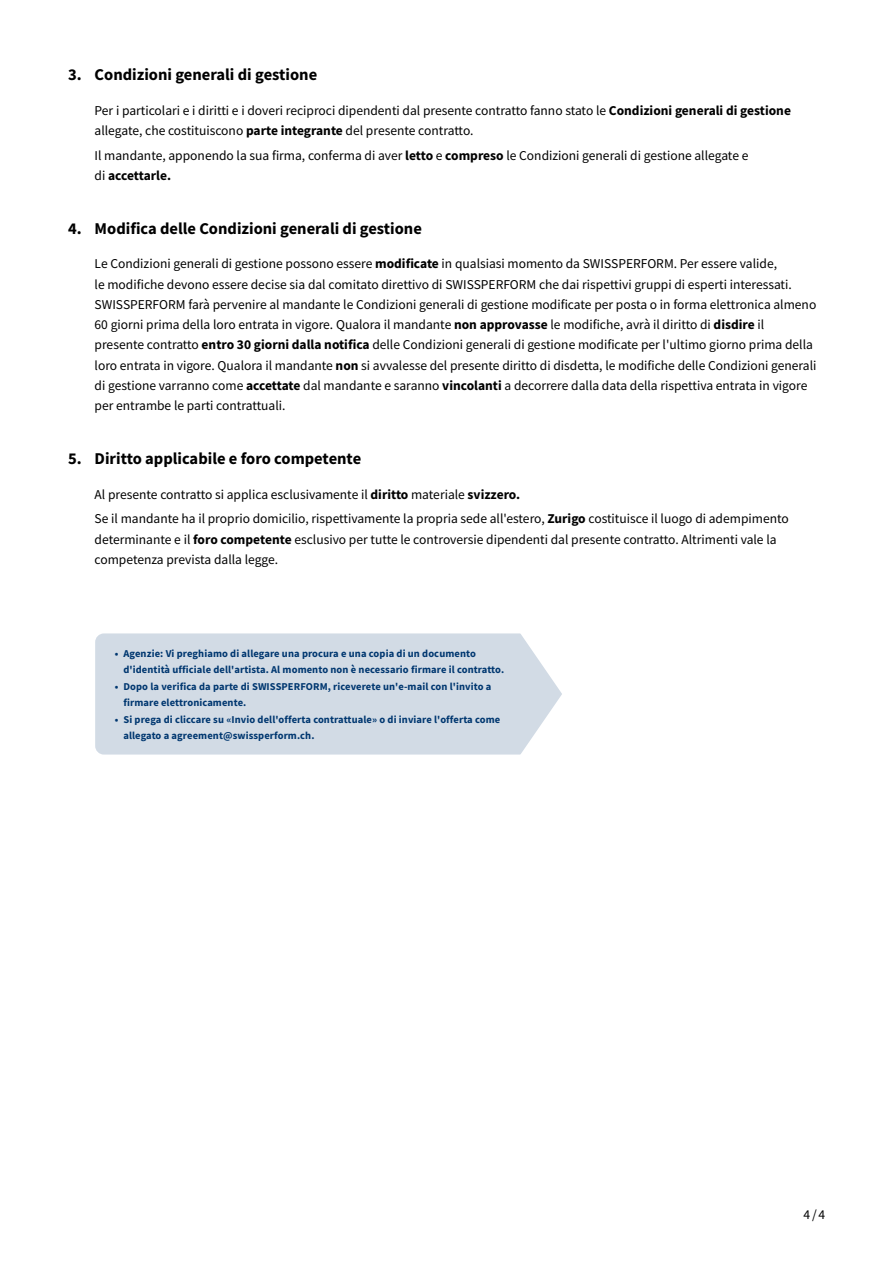
<style>
.page{position:relative;width:893px;height:1263px;background:#fff}
.page>*{position:absolute;margin:0;border:0;box-sizing:border-box;transform-origin:0 0}
.t1{font:700 16.5px "Source Sans Pro";color:#000}
.t2{font:13.5px/20.2px "Source Sans Pro";color:#000}
.t3{font:700 10.5px/16.5px "Source Sans Pro";letter-spacing:.01em;color:#003770}
.s1{font-weight:700}
</style>
<div class="page">
<div style="left:95px;top:633px;width:489px;height:121px;background:#d2dbe5;border-radius:9px"></div>
<svg style="left:520px;top:633px;width:64px;height:122px"></svg>
<p class="t1" style="left:68px;top:64px;width:15px">3.</p>
<p class="t1" style="left:95px;top:64px;width:224px">Condizioni generali di gestione</p>
<p class="t2" style="left:95px;top:100px;width:698px">Per i particolari e i diritti e i doveri reciproci dipendenti dal presente contratto fanno stato le <span class="s1">Condizioni generali di gestione </span>allegate, che costituiscono <span class="s1">parte integrante</span> del presente contratto.</p>
<p class="t2" style="left:95px;top:145px;width:655px">Il mandante, apponendo la sua firma, conferma di aver <span class="s1">letto</span> e <span class="s1">compreso</span> le Condizioni generali di gestione allegate e di <span class="s1">accettarle.</span></p>
<p class="t1" style="left:68px;top:217px;width:15px">4.</p>
<p class="t1" style="left:95px;top:217px;width:329px">Modifica delle Condizioni generali di gestione</p>
<p class="t2" style="left:95px;top:254px;width:723px">Le Condizioni generali di gestione possono essere <span class="s1">modificate</span> in qualsiasi momento da SWISSPERFORM. Per essere valide,<br>le modifiche devono essere decise sia dal comitato direttivo di SWISSPERFORM che dai rispettivi gruppi di esperti interessati.<br>SWISSPERFORM farà pervenire al mandante le Condizioni generali di gestione modificate per posta o in forma elettronica almeno 60 giorni prima della loro entrata in vigore. Qualora il mandante <span class="s1">non approvasse</span> le modifiche, avrà il diritto di <span class="s1">disdire</span> il presente contratto <span class="s1">entro 30 giorni dalla notifica</span> delle Condizioni generali di gestione modificate per l'ultimo giorno prima della loro entrata in vigore. Qualora il mandante <span class="s1">non</span> si avvalesse del presente diritto di disdetta, le modifiche delle Condizioni generali di gestione varranno come <span class="s1">accettate</span> dal mandante e saranno <span class="s1">vincolanti</span> a decorrere dalla data della rispettiva entrata in vigore per entrambe le parti contrattuali.</p>
<p class="t1" style="left:68px;top:448px;width:15px">5.</p>
<p class="t1" style="left:95px;top:448px;width:268px">Diritto applicabile e foro competente</p>
<p class="t2" style="left:95px;top:482px;width:696px;line-height:24.5px">Al presente contratto si applica esclusivamente il <span class="s1">diritto</span> materiale <span class="s1">svizzero.<br></span>Se il mandante ha il proprio domicilio, rispettivamente la propria sede all'estero, <span class="s1">Zurigo</span> costituisce il luogo di adempimento</p>
<p class="t2" style="left:95px;top:529px;width:683px">determinante e il <span class="s1">foro competente</span> esclusivo per tutte le controversie dipendenti dal presente contratto. Altrimenti vale la competenza prevista dalla legge.</p>
<p class="t3" style="left:123px;top:645px;width:382px;text-indent:-9px">• Agenzie: Vi preghiamo di allegare una procura e una copia di un documento d'identità ufficiale dell'artista. Al momento non è necessario firmare il contratto.</p>
<p class="t3" style="left:123px;top:678px;width:369px;text-indent:-9px">• Dopo la verifica da parte di SWISSPERFORM, riceverete un'e-mail con l'invito a firmare elettronicamente.</p>
<p class="t3" style="left:123px;top:711px;width:378px;text-indent:-9px">• Si prega di cliccare su «Invio dell'offerta contrattuale» o di inviare l'offerta come allegato a agreement@swissperform.ch.</p>
<p class="t2" style="left:804px;top:1204px;width:23px">4/4</p>
</div>
